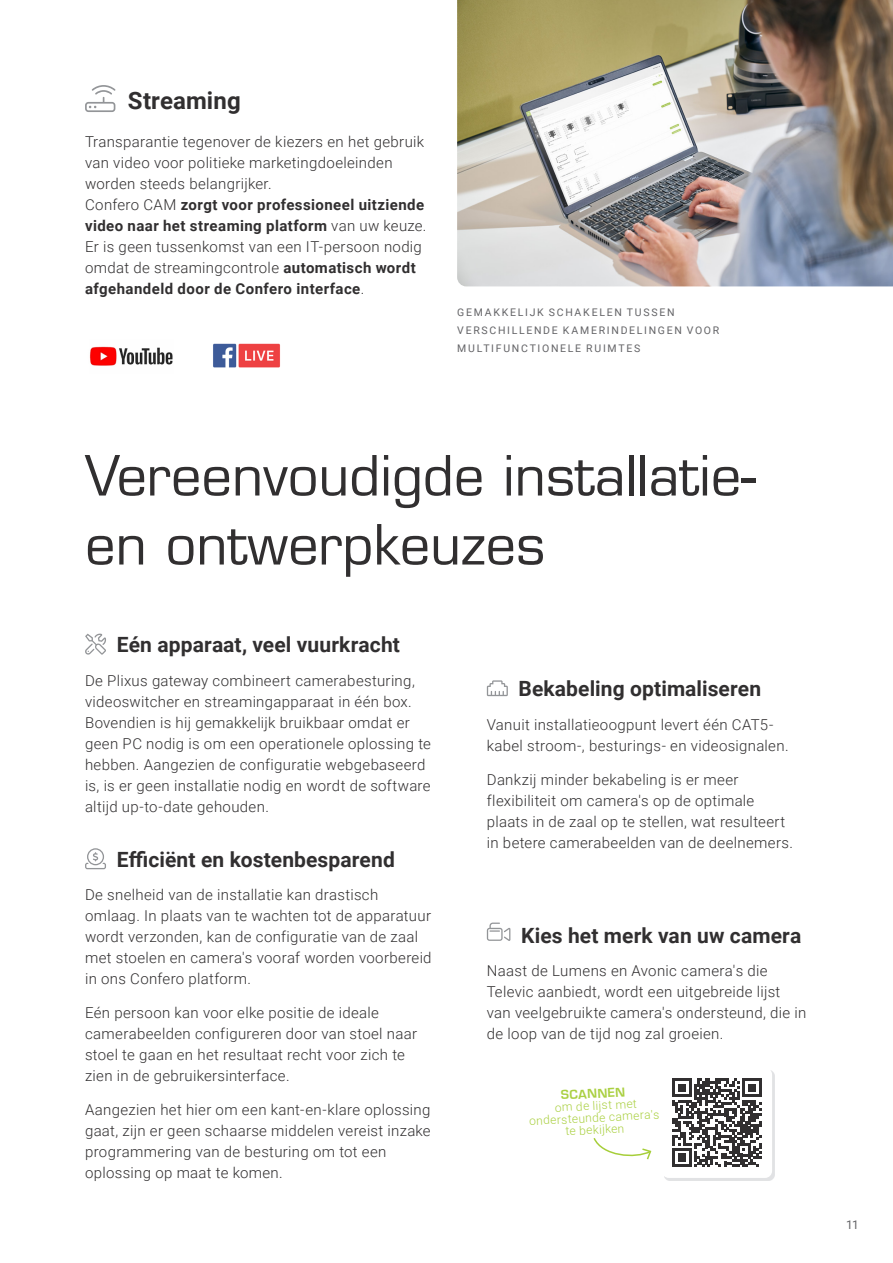
<style>
.page{position:relative;width:893px;height:1263px;background:#fff}
.page>*{position:absolute;margin:0;border:0;box-sizing:border-box;transform-origin:0 0}
.t1{font:54px/69px "Eurostile LT Std";color:#312f30}
.H3_-_title{font:700 24px "Roboto";letter-spacing:.005em;color:#312f30}
.H3_-_title-2{font:700 21px "Roboto";letter-spacing:.005em;color:#312f30}
.P_-_Normal_text{font:300 15px/21px "Roboto";letter-spacing:.02em;color:#312f30}
.LI_-_Text_list{font:300 12px/12px "Roboto";color:#aad042;text-align:center}
.t2{font:12px "Roboto";color:#636366}
.CAPTION_-_Text_below{font:10.5px/18px "Roboto";letter-spacing:.16em;color:#636366}
.s1{font-weight:700}
.s2{font-family:"Eurostile LT Std";font-weight:600}
</style>
<div class="page">
<img style="left:89px;top:346px;width:84px;height:20px">
<img style="left:213px;top:343px;width:67px;height:25px">
<img style="left:457px;top:0;width:436px;height:286px">
<div style="left:664px;top:1070px;width:110px;height:110px;background:#e1e2e4"></div>
<div style="left:662px;top:1067px;width:110px;height:111px;background:#fff;border-radius:7px"></div>
<svg style="left:672px;top:1078px;width:89px;height:89px"></svg>
<svg style="left:593px;top:1138px;width:59px;height:22px"></svg>
<svg style="left:85px;top:85px;width:31px;height:27px"></svg>
<svg style="left:85px;top:633px;width:21px;height:22px"></svg>
<svg style="left:487px;top:680px;width:21px;height:16px"></svg>
<svg style="left:85px;top:848px;width:21px;height:21px"></svg>
<svg style="left:487px;top:922px;width:23px;height:19px"></svg>
<p class="H3_-_title" style="left:128px;top:83px;width:114px">Streaming</p>
<p class="P_-_Normal_text" style="left:85px;top:130px;width:343px">Transparantie tegenover de kiezers en het gebruik van video voor politieke marketingdoeleinden worden steeds belangrijker.<br>Confero CAM <span class="s1">zorgt voor professioneel uitziende video naar het streaming platform</span> van uw keuze.<br>Er is geen tussenkomst van een IT-persoon nodig omdat de streamingcontrole <span class="s1">automatisch wordt afgehandeld door de Confero interface</span>.</p>
<p class="CAPTION_-_Text_below" style="left:457px;top:302px;width:264px">GEMAKKELIJK SCHAKELEN TUSSEN<br>VERSCHILLENDE KAMERINDELINGEN VOOR<br>MULTIFUNCTIONELE RUIMTES</p>
<p class="t1" style="left:85px;top:442px;width:672px">Vereenvoudigde installatie&shy;en ontwerpkeuzes</p>
<p class="H3_-_title-2" style="left:117px;top:630px;width:285px">Eén apparaat, veel vuurkracht</p>
<p class="P_-_Normal_text" style="left:85px;top:669px;width:347px">De Plixus gateway combineert camerabesturing, videoswitcher en streamingapparaat in één box.<br>Bovendien is hij gemakkelijk bruikbaar omdat er geen PC nodig is om een operationele oplossing te hebben. Aangezien de configuratie webgebaseerd is, is er geen installatie nodig en wordt de software altijd up-to-date gehouden.</p>
<p class="H3_-_title-2" style="left:519px;top:674px;width:244px">Bekabeling optimaliseren</p>
<p class="P_-_Normal_text" style="left:487px;top:713px;width:303px">Vanuit installatieoogpunt levert één CAT5- kabel stroom-, besturings- en videosignalen.</p>
<p class="P_-_Normal_text" style="left:487px;top:768px;width:308px">Dankzij minder bekabeling is er meer flexibiliteit om camera's op de optimale plaats in de zaal op te stellen, wat resulteert in betere camerabeelden van de deelnemers.</p>
<p class="H3_-_title-2" style="left:117px;top:844px;width:280px">Efficiënt en kostenbesparend</p>
<p class="P_-_Normal_text" style="left:85px;top:884px;width:348px">De snelheid van de installatie kan drastisch omlaag. In plaats van te wachten tot de apparatuur wordt verzonden, kan de configuratie van de zaal met stoelen en camera's vooraf worden voorbereid in ons Confero platform.</p>
<p class="P_-_Normal_text" style="left:85px;top:1002px;width:334px">Eén persoon kan voor elke positie de ideale camerabeelden configureren door van stoel naar stoel te gaan en het resultaat recht voor zich te zien in de gebruikersinterface.</p>
<p class="P_-_Normal_text" style="left:85px;top:1098px;width:347px">Aangezien het hier om een kant-en-klare oplossing gaat, zijn er geen schaarse middelen vereist inzake programmering van de besturing om tot een oplossing op maat te komen.</p>
<p class="H3_-_title-2" style="left:521px;top:920px;width:282px">Kies het merk van uw camera</p>
<p class="P_-_Normal_text" style="left:487px;top:960px;width:321px">Naast de Lumens en Avonic camera's die Televic aanbiedt, wordt een uitgebreide lijst van veelgebruikte camera's ondersteund, die in de loop van de tijd nog zal groeien.</p>
<p class="LI_-_Text_list" style="left:528px;top:1090px;width:132px;rotate:-3deg"><span class="s2">SCANNEN<br></span>om de lijst met ondersteunde camera's te bekijken</p>
<p class="t2" style="left:846px;top:1216px;width:14px">11</p>
</div>
